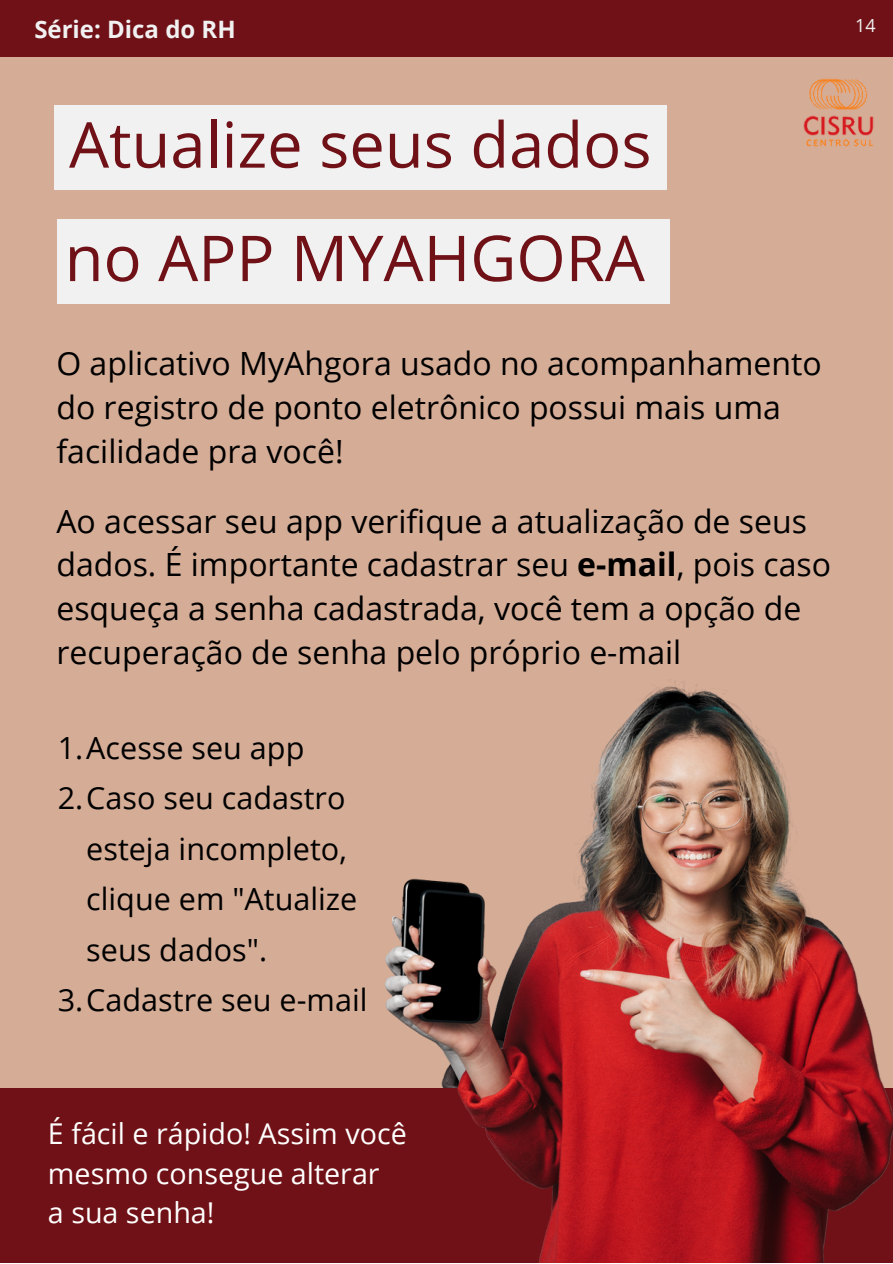
<style>
.page{position:relative;width:893px;height:1264px;background:#fff}
.page>*{position:absolute;margin:0;border:0;box-sizing:border-box;transform-origin:0 0}
.t1{font:63.3px "Open Sans";color:#6f1117}
.t2{font:31.95px/43.8px "Open Sans";color:#000}
.t3{font:30.6px "Open Sans";color:#000}
.t4{font:28.65px/39.3px "Open Sans";color:#fffffe}
.t5{font:700 24px "Open Sans";color:#f1f1f1}
.t6{font:18px "Open Sans";color:#f1f1f1}
.s1{font-weight:700}
</style>
<div class="page">
<div style="left:0;top:0;width:892px;height:1262px;background:#d5ac96"></div>
<div style="left:0;top:1088px;width:892px;height:174px;background:#6f1117"></div>
<img style="left:385px;top:681px;width:507px;height:581px">
<div style="left:54px;top:105px;width:612px;height:85px;background:#f1f1f1"></div>
<div style="left:0;top:0;width:892px;height:56px;background:#6f1117"></div>
<img style="left:803px;top:78px;width:71px;height:69px">
<div style="left:57px;top:219px;width:612px;height:84px;background:#f1f1f1"></div>
<p class="t5" style="left:34px;top:12px;width:203px">Série: Dica do RH</p>
<p class="t6" style="left:855px;top:12px;width:22px">14</p>
<h1 class="t1" style="left:69px;top:100px;width:584px">Atualize seus dados</h1>
<h1 class="t1" style="left:65px;top:213px;width:581px">no APP MYAHGORA</h1>
<p class="t2" style="left:56px;top:341px;width:766px">O aplicativo MyAhgora usado no acompanhamento do registro de ponto eletrônico possui mais uma facilidade pra você!</p>
<p class="t2" style="left:56px;top:498px;width:776px">Ao acessar seu app verifique a atualização de seus dados. É importante cadastrar seu <span class="s1">e-mail</span>, pois caso esqueça a senha cadastrada, você tem a opção de recuperação de senha pelo próprio e-mail</p>
<p class="t3" style="left:58px;top:726px;width:248px">1.Acesse seu app</p>
<p class="t3" style="left:58px;top:776px;width:289px">2.Caso seu cadastro</p>
<p class="t3" style="left:86px;top:827px;width:262px">esteja incompleto,</p>
<p class="t3" style="left:86px;top:877px;width:272px">clique em "Atualize</p>
<p class="t3" style="left:86px;top:928px;width:182px">seus dados".</p>
<p class="t3" style="left:58px;top:978px;width:311px">3.Cadastre seu e-mail</p>
<p class="t4" style="left:48px;top:1113px;width:360px">É fácil e rápido! Assim você mesmo consegue alterar<br>a sua senha!</p>
</div>
